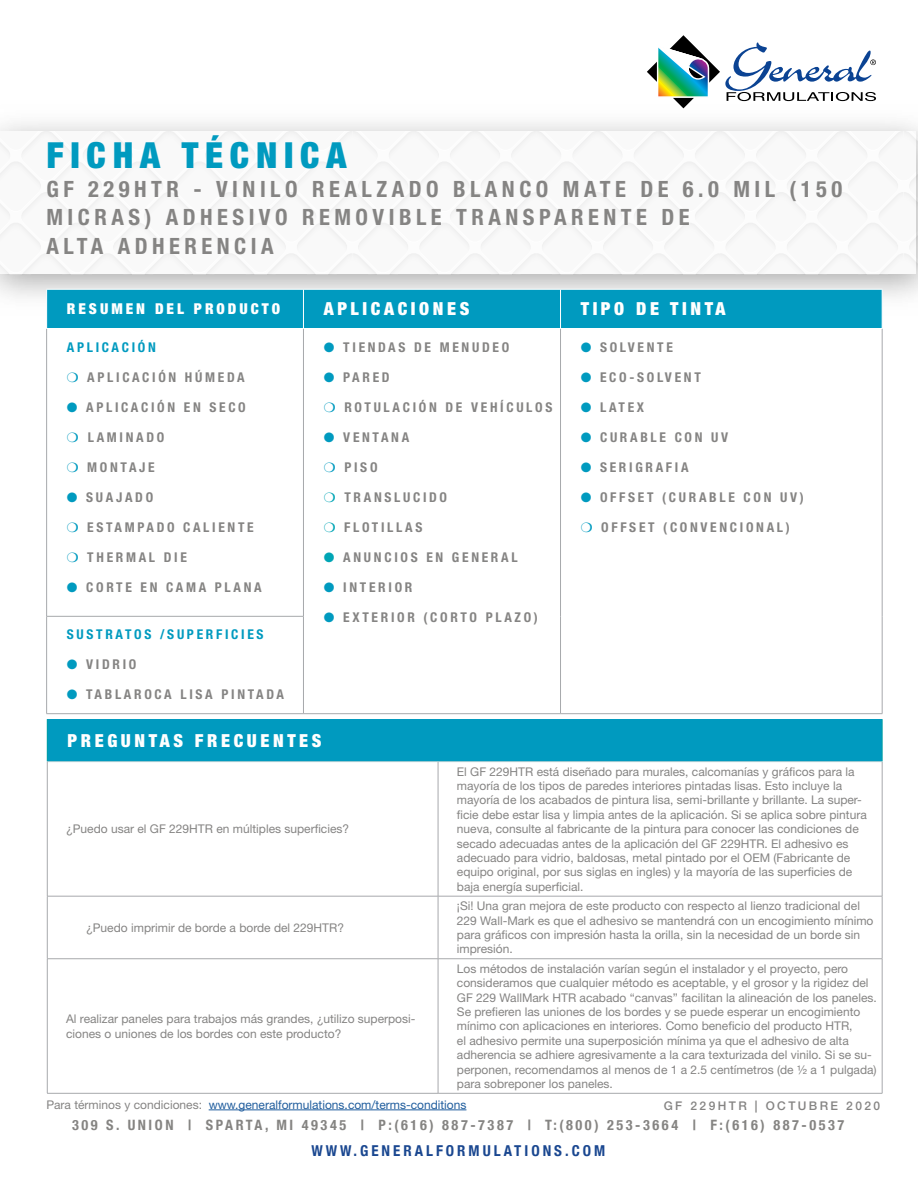
<style>
.page{position:relative;width:918px;height:1188px;background:#fff}
.page>*{position:absolute;margin:0;border:0;box-sizing:border-box;transform-origin:0 0}
.t1{font:900 condensed 36px "Helvetica Neue LT Std";letter-spacing:.19em;color:#009abf}
.t2{font:700 condensed 22.5px/28.5px "Helvetica Neue LT Std";letter-spacing:.2em;color:#858483}
.t3{font:900 condensed 18px "Helvetica Neue LT Std";letter-spacing:.2em;color:#fff}
.t4{font:700 condensed 15px "Helvetica Neue";letter-spacing:.2em;color:#1a4790}
.t5{font:900 condensed 15px "Helvetica Neue LT Std";letter-spacing:.2em;color:#fff}
.t6{font:700 condensed 14.25px "Helvetica Neue";letter-spacing:.18em;color:#858482}
.t7{font:700 condensed 13.5px "Helvetica Neue LT Std";letter-spacing:.2em;color:#858483}
.t8{font:700 condensed 13.5px "Helvetica Neue LT Std";letter-spacing:.2em;color:#009abf}
.t9{font:12px/14.4px "Helvetica Neue LT Std";color:#858483}
.t10{font:12px "Helvetica Neue LT Std";color:#215e9e}
.t11{font:500 12px "Helvetica Neue LT Std";letter-spacing:.2em;color:#858483}
.s1{color:#009abf}
.s2{color:#00a5b5}
.s3{color:#858483}
</style>
<div class="page">
<svg style="left:0;top:131px;width:918px;height:143px"></svg>
<svg style="left:647px;top:35px;width:229px;height:73px"></svg>
<hr style="left:209px;top:1110px;width:257px;height:1px;background:#215e9e">
<div style="left:47px;top:719px;width:835px;height:43px;background:#009abf"></div>
<hr style="left:438px;top:762px;width:1px;height:134px;background:#a7a9ac">
<hr style="left:438px;top:896px;width:1px;height:63px;background:#a7a9ac">
<hr style="left:438px;top:959px;width:1px;height:134px;background:#a7a9ac">
<hr style="left:47px;top:719px;width:1px;height:42px;background:#009ea6">
<hr style="left:882px;top:719px;width:1px;height:42px;background:#009ea6">
<hr style="left:47px;top:761px;width:391px;height:1px;background:#accfd4">
<hr style="left:438px;top:761px;width:444px;height:1px;background:#accfd4">
<hr style="left:47px;top:762px;width:1px;height:134px;background:#a7a9ac">
<hr style="left:882px;top:762px;width:1px;height:134px;background:#a7a9ac">
<hr style="left:47px;top:896px;width:391px;height:1px;background:#a7a9ac">
<hr style="left:47px;top:896px;width:1px;height:63px;background:#a7a9ac">
<hr style="left:438px;top:896px;width:444px;height:1px;background:#a7a9ac">
<hr style="left:882px;top:896px;width:1px;height:63px;background:#a7a9ac">
<hr style="left:47px;top:958px;width:391px;height:1px;background:#a7a9ac">
<hr style="left:47px;top:959px;width:1px;height:134px;background:#a7a9ac">
<hr style="left:438px;top:958px;width:444px;height:1px;background:#a7a9ac">
<hr style="left:882px;top:959px;width:1px;height:134px;background:#a7a9ac">
<hr style="left:47px;top:1093px;width:391px;height:1px;background:#a7a9ac">
<hr style="left:438px;top:1093px;width:444px;height:1px;background:#a7a9ac">
<div style="left:47px;top:290px;width:835px;height:38px;background:#009abf"></div>
<hr style="left:46px;top:329px;width:1px;height:287px;background:#a7a9ac">
<hr style="left:303px;top:329px;width:1px;height:287px;background:#a7a9ac">
<hr style="left:560px;top:329px;width:1px;height:287px;background:#a7a9ac">
<hr style="left:882px;top:329px;width:1px;height:287px;background:#a7a9ac">
<hr style="left:46px;top:616px;width:258px;height:1px;background:#a7a9ac">
<hr style="left:46px;top:617px;width:1px;height:97px;background:#a7a9ac">
<hr style="left:303px;top:617px;width:1px;height:97px;background:#a7a9ac">
<hr style="left:560px;top:616px;width:1px;height:98px;background:#a7a9ac">
<hr style="left:882px;top:616px;width:1px;height:98px;background:#a7a9ac">
<hr style="left:46px;top:713px;width:257px;height:1px;background:#a7a9ac">
<hr style="left:303px;top:713px;width:258px;height:1px;background:#a7a9ac">
<hr style="left:561px;top:713px;width:321px;height:1px;background:#a7a9ac">
<hr style="left:303px;top:289px;width:1px;height:39px;background:#fff">
<hr style="left:560px;top:289px;width:1px;height:39px;background:#fff">
<h1 class="t1" style="left:46px;top:133px;width:301px">FICHA TÉCNICA</h1>
<h2 class="t2" style="left:46px;top:174px;width:797px">GF 229HTR - VINILO REALZADO BLANCO MATE DE 6.0 MIL (150<br>MICRAS) ADHESIVO REMOVIBLE TRANSPARENTE DE<br>ALTA ADHERENCIA</h2>
<p class="t5" style="left:67px;top:300px;width:215px">RESUMEN DEL PRODUCTO</p>
<h3 class="t3" style="left:324px;top:298px;width:147px">APLICACIONES</h3>
<h3 class="t3" style="left:581px;top:298px;width:146px">TIPO DE TINTA</h3>
<p class="t8" style="left:67px;top:339px;width:91px">APLICACIÓN</p>
<p class="t7" style="left:67px;top:369px;width:179px"><span class="s1">❍</span> APLICACIÓN HÚMEDA</p>
<p class="t7" style="left:67px;top:399px;width:180px"><span class="s1">●</span> APLICACIÓN EN SECO</p>
<p class="t7" style="left:67px;top:429px;width:99px"><span class="s1">❍</span> LAMINADO</p>
<p class="t7" style="left:67px;top:459px;width:89px"><span class="s1">❍</span> MONTAJE</p>
<p class="t7" style="left:67px;top:489px;width:88px"><span class="s1">●</span> SUAJADO</p>
<p class="t7" style="left:67px;top:519px;width:188px"><span class="s1">❍</span> ESTAMPADO CALIENTE</p>
<p class="t7" style="left:67px;top:549px;width:122px"><span class="s1">❍</span> THERMAL DIE</p>
<p class="t7" style="left:67px;top:579px;width:196px"><span class="s1">●</span> CORTE EN CAMA PLANA</p>
<p class="t7" style="left:581px;top:339px;width:94px"><span class="s1">●</span> SOLVENTE</p>
<p class="t7" style="left:581px;top:369px;width:122px"><span class="s1">●</span> ECO-SOLVENT</p>
<p class="t7" style="left:581px;top:399px;width:65px"><span class="s1">●</span> LATEX</p>
<p class="t7" style="left:581px;top:429px;width:149px"><span class="s1">●</span> CURABLE CON UV</p>
<p class="t7" style="left:581px;top:459px;width:109px"><span class="s1">●</span> SERIGRAFIA</p>
<p class="t7" style="left:581px;top:489px;width:224px"><span class="s1">●</span> OFFSET (CURABLE CON UV)</p>
<p class="t7" style="left:581px;top:519px;width:211px"><span class="s1">❍</span> OFFSET (CONVENCIONAL)</p>
<p class="t7" style="left:324px;top:339px;width:187px"><span class="s1">●</span> TIENDAS DE MENUDEO</p>
<p class="t7" style="left:324px;top:369px;width:67px"><span class="s1">●</span> PARED</p>
<p class="t7" style="left:324px;top:399px;width:230px"><span class="s1">❍</span> ROTULACIÓN DE VEHÍCULOS</p>
<p class="t7" style="left:324px;top:429px;width:87px"><span class="s1">●</span> VENTANA</p>
<p class="t7" style="left:324px;top:459px;width:55px"><span class="s1">❍</span> PISO</p>
<p class="t7" style="left:324px;top:489px;width:125px"><span class="s2">❍</span> TRANSLUCIDO</p>
<p class="t7" style="left:324px;top:519px;width:100px"><span class="s2">❍</span> FLOTILLAS</p>
<p class="t7" style="left:324px;top:549px;width:195px"><span class="s2">●</span> ANUNCIOS EN GENERAL</p>
<p class="t7" style="left:324px;top:579px;width:90px"><span class="s1">●</span> INTERIOR</p>
<p class="t7" style="left:324px;top:609px;width:216px"><span class="s1">●</span> EXTERIOR (CORTO PLAZO)</p>
<p class="t8" style="left:67px;top:626px;width:198px">SUSTRATOS /SUPERFICIES</p>
<p class="t7" style="left:67px;top:656px;width:71px"><span class="s1">●</span> VIDRIO</p>
<p class="t7" style="left:67px;top:686px;width:219px"><span class="s1">●</span> TABLAROCA LISA PINTADA</p>
<h3 class="t3" style="left:68px;top:729px;width:256px">PREGUNTAS FRECUENTES</h3>
<p class="t9" style="left:66px;top:822px;width:284px">¿Puedo usar el GF 229HTR en múltiples superficies?</p>
<p class="t9" style="left:86px;top:920px;width:259px">¿Puedo imprimir de borde a borde del 229HTR?</p>
<p class="t9" style="left:66px;top:1011px;width:351px">Al realizar paneles para trabajos más grandes, ¿utilizo superposi&shy;ciones o uniones de los bordes con este producto?</p>
<p class="t9" style="left:457px;top:764px;width:411px">El GF 229HTR está diseñado para murales, calcomanías y gráficos para la mayoría de los tipos de paredes interiores pintadas lisas. Esto incluye la mayoría de los acabados de pintura lisa, semi-brillante y brillante. La super&shy;ficie debe estar lisa y limpia antes de la aplicación. Si se aplica sobre pintura nueva, consulte al fabricante de la pintura para conocer las condiciones de secado adecuadas antes de la aplicación del GF 229HTR. El adhesivo es adecuado para vidrio, baldosas, metal pintado por el OEM (Fabricante de equipo original, por sus siglas en ingles) y la mayoría de las superficies de baja energía superficial.</p>
<p class="t9" style="left:457px;top:899px;width:418px">¡Si! Una gran mejora de este producto con respecto al lienzo tradicional del 229 Wall-Mark es que el adhesivo se mantendrá con un encogimiento mínimo para gráficos con impresión hasta la orilla, sin la necesidad de un borde sin impresión.</p>
<p class="t9" style="left:457px;top:961px;width:421px">Los métodos de instalación varían según el instalador y el proyecto, pero consideramos que cualquier método es aceptable, y el grosor y la rigidez del GF 229 WallMark HTR acabado “canvas” facilitan la alineación de los paneles.<br>Se prefieren las uniones de los bordes y se puede esperar un encogimiento mínimo con aplicaciones en interiores. Como beneficio del producto HTR,<br>el adhesivo permite una superposición mínima ya que el adhesivo de alta adherencia se adhiere agresivamente a la cara texturizada del vinilo. Si se su&shy;perponen, recomendamos al menos de 1 a 2.5 centímetros (de ½ a 1 pulgada) para sobreponer los paneles.</p>
<p class="t10" style="left:46px;top:1097px;width:422px"><span class="s3">Para términos y condiciones:</span> www.generalformulations.com/terms-conditions</p>
<p class="t11" style="left:664px;top:1098px;width:218px">GF 229HTR | OCTUBRE 2020</p>
<p class="t6" style="left:72px;top:1113px;width:774px">309 S. UNION | SPARTA, MI 49345 | P:(616) 887-7387 | T:(800) 253-3664 | F:(616) 887-0537</p>
<p class="t4" style="left:311px;top:1138px;width:295px">WWW.GENERALFORMULATIONS.COM</p>
</div>
